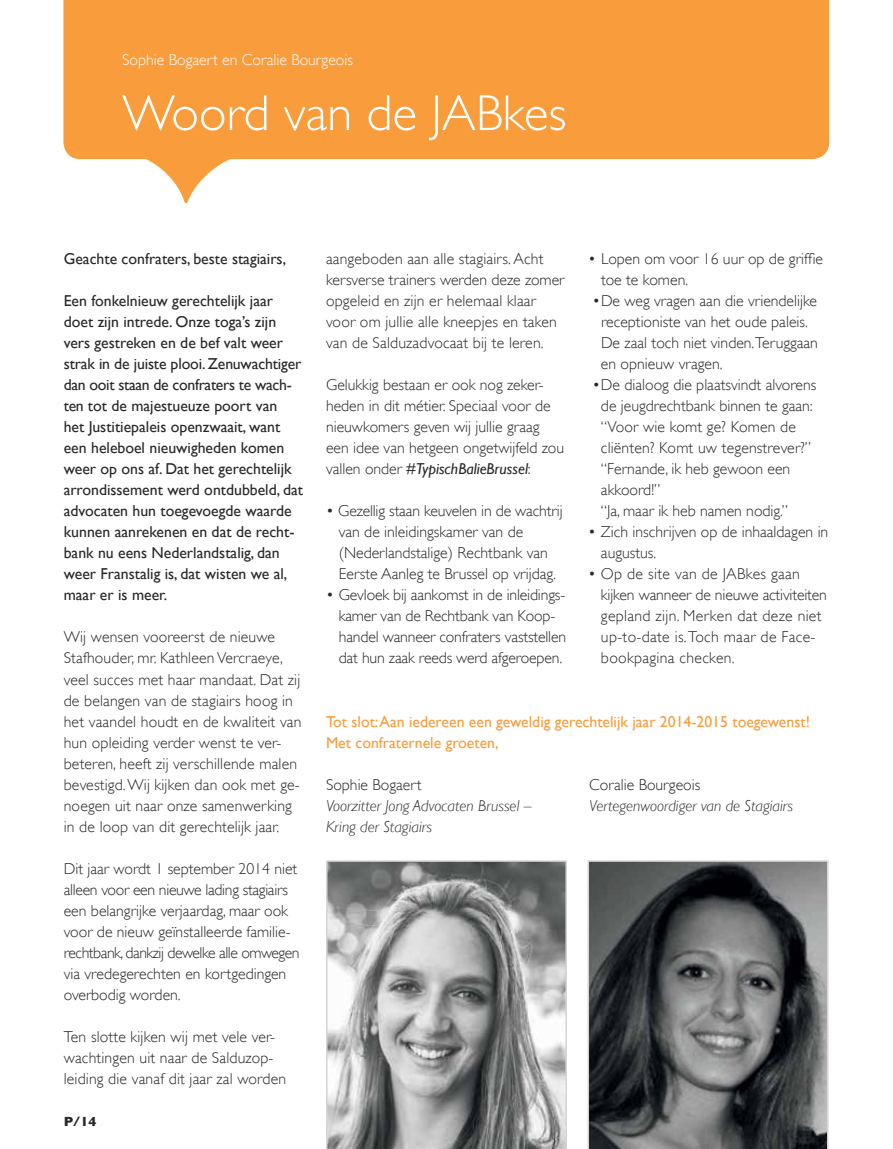
<style>
.page{position:relative;width:893px;height:1149px;background:#fff}
.page>*{position:absolute;margin:0;border:0;box-sizing:border-box;transform-origin:0 0}
.t1{font:300 51px "Gill Sans";color:#fff}
.t2{font:300 15.75px/21px "Gill Sans";color:#292829}
.t3{font:15.75px/21px "Gill Sans";color:#292829}
.t4{font:15.75px/21px "Gill Sans";color:#f89c3c}
.t5{font:italic 300 15.75px/21px "Gill Sans";color:#292829}
.t6{font:300 15.75px "Gill Sans";color:#fff}
.t7{font:700 13.5px "Gill Sans";color:#292829}
.s1{font-weight:400;font-style:italic}
</style>
<div class="page">
<div style="left:63px;top:0;width:766px;height:159px;background:#f89c3c"></div>
<svg style="left:143px;top:154px;width:90px;height:50px"></svg>
<svg style="left:326px;top:860px;width:241px;height:288px;background:#9a9b9b"></svg>
<svg style="left:587px;top:860px;width:241px;height:288px;background:#565859"></svg>
<p class="t6" style="left:122px;top:47px;width:232px">Sophie Bogaert en Coralie Bourgeois</p>
<h1 class="t1" style="left:122px;top:73px;width:446px">Woord van de JABkes</h1>
<p class="t3" style="left:64px;top:248px;width:224px">Geachte confraters, beste stagiairs,</p>
<p class="t3" style="left:64px;top:290px;width:241px">Een fonkelnieuw gerechtelijk jaar doet zijn intrede. Onze toga’s zijn vers gestreken en de bef valt weer strak in de juiste plooi. Zenuwachtiger dan ooit staan de confraters te wach&shy;ten tot de majestueuze poort van<br>het Justitiepaleis openzwaait, want een heleboel nieuwigheden komen weer op ons af. Dat het gerechtelijk arrondissement werd ontdubbeld, dat advocaten hun toegevoegde waarde kunnen aanrekenen en dat de recht&shy;bank nu eens Nederlandstalig, dan weer Franstalig is, dat wisten we al, maar er is meer.</p>
<p class="t2" style="left:64px;top:626px;width:239px">Wij wensen vooreerst de nieuwe Stafhouder, mr. Kathleen Vercraeye, veel succes met haar mandaat. Dat zij de belangen van de stagiairs hoog in het vaandel houdt en de kwaliteit van hun opleiding verder wenst te ver&shy;beteren, heeft zij verschillende malen bevestigd. Wij kijken dan ook met ge&shy;noegen uit naar onze samenwerking in de loop van dit gerechtelijk jaar.</p>
<p class="t2" style="left:64px;top:857px;width:237px">Dit jaar wordt 1 september 2014 niet alleen voor een nieuwe lading stagiairs een belangrijke verjaardag, maar ook voor de nieuw geïnstalleerde familie&shy;rechtbank, dankzij dewelke alle omwegen via vredegerechten en kortgedingen overbodig worden.</p>
<p class="t2" style="left:64px;top:1024px;width:224px">Ten slotte kijken wij met vele ver&shy;wachtingen uit naar de Salduzop&shy;leiding die vanaf dit jaar zal worden</p>
<p class="t7" style="left:64px;top:1113px;width:34px">P/14</p>
<p class="t2" style="left:326px;top:248px;width:241px">aangeboden aan alle stagiairs. Acht kersverse trainers werden deze zomer opgeleid en zijn er helemaal klaar voor om jullie alle kneepjes en taken van de Salduzadvocaat bij te leren.</p>
<p class="t2" style="left:326px;top:374px;width:240px">Gelukkig bestaan er ook nog zeker&shy;heden in dit métier. Speciaal voor de nieuwkomers geven wij jullie graag een idee van hetgeen ongetwijfeld zou vallen onder <span class="s1">#TypischBalieBrussel</span>:</p>
<p class="t2" style="left:339px;top:500px;width:226px;text-indent:-13px">• Gezellig staan keuvelen in de wachtrij van de inleidingskamer van de<br>(N ederlandstalige) Rechtbank van Eerste Aanleg te Brussel op vrijdag.</p>
<p class="t2" style="left:339px;top:584px;width:229px;text-indent:-13px">• Gevloek bij aankomst in de inleidings&shy;kamer van de Rechtbank van Koop&shy;handel wanneer confraters vaststellen dat hun zaak reeds werd afgeroepen.</p>
<p class="t2" style="left:601px;top:248px;width:224px;text-indent:-13px">• Lopen om voor 16 uur op de griffie toe te komen.</p>
<p class="t2" style="left:601px;top:290px;width:219px;text-indent:-8px">• De weg vragen aan die vriendelijke receptioniste van het oude paleis.<br>De zaal toch niet vinden.Teruggaan en opnieuw vragen.</p>
<p class="t2" style="left:601px;top:374px;width:217px;text-indent:-9px">• De dialoog die plaatsvindt alvorens de jeugdrechtbank binnen te gaan: “Voor wie komt ge? Komen de cliënten? Komt uw tegenstrever?” “Fernande, ik heb gewoon een akkoord!”<br>“Ja, maar ik heb namen nodig.”</p>
<p class="t2" style="left:601px;top:520px;width:229px;text-indent:-13px">• Zich inschrijven op de inhaaldagen in augustus.</p>
<p class="t2" style="left:601px;top:562px;width:227px;text-indent:-13px">• O p de site van de JABkes gaan kijken wanneer de nieuwe activiteiten gepland zijn. Merken dat deze niet up-to-date is. Toch maar de Face&shy;bookpagina checken.</p>
<p class="t4" style="left:326px;top:710px;width:485px">Tot slot: Aan iedereen een geweldig gerechtelijk jaar 2014-2015 toegewenst!<br>Met confraternele groeten,</p>
<p class="t2" style="left:326px;top:773px;width:97px">Sophie Bogaert</p>
<p class="t5" style="left:326px;top:794px;width:207px">Voorzitter Jong Advocaten Brussel –<br>Kring der Stagiairs</p>
<p class="t2" style="left:589px;top:773px;width:112px">Coralie Bourgeois</p>
<p class="t5" style="left:589px;top:794px;width:205px">Vertegenwoordiger van de Stagiairs</p>
</div>
